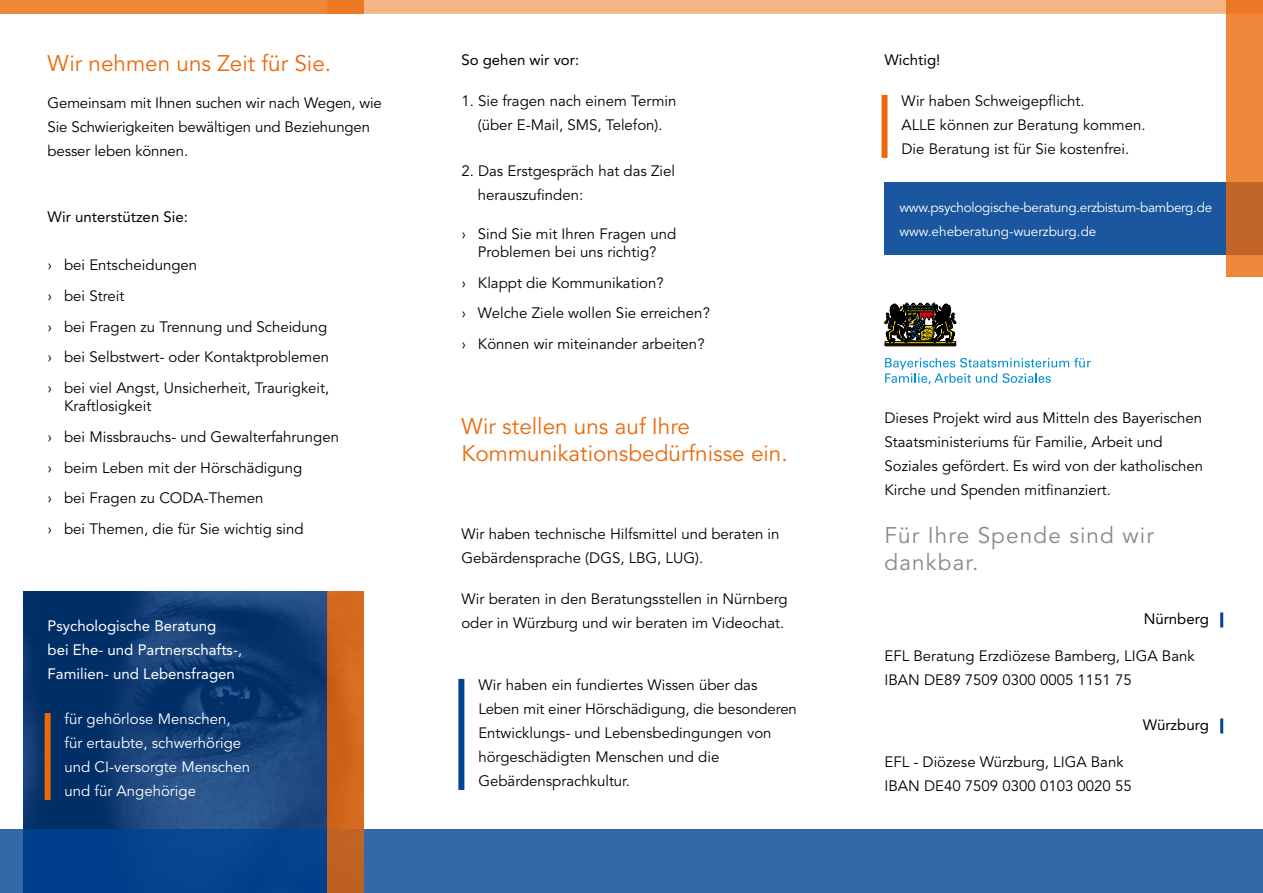
<style>
.page{position:relative;width:1263px;height:893px;background:#fff}
.page>*{position:absolute;margin:0;border:0;box-sizing:border-box;transform-origin:0 0}
.t1{font:22.5px/27px "Avenir LT Std";color:#eb690b}
.t2{font:22.5px/27px "Avenir LT Std";letter-spacing:.05em;color:#87888a}
.t3{font:15px/24px "Avenir LT Std";color:#000}
.t4{font:15px/24px "Avenir LT Std";color:#fff}
.t5{font:15px/24px "Avenir LT Std";color:#fff}
.t6{font:15px "Avenir LT Std";color:#000}
.t7{font:13.5px/24px "Avenir LT Std";letter-spacing:-.02em;color:#fff}
</style>
<div class="page">
<svg style="left:23px;top:591px;width:304px;height:238px;background:#103c74"></svg>
<div style="left:45px;top:713px;width:6px;height:87px;background:#eb690b"></div>
<div style="left:884px;top:183px;width:379px;height:72px;background:#1a579e"></div>
<div style="left:881px;top:95px;width:6px;height:63px;background:#eb690b"></div>
<hr style="left:1220px;top:612px;width:3px;height:15px;background:#004494">
<hr style="left:1220px;top:718px;width:3px;height:15px;background:#004494">
<div style="left:458px;top:679px;width:6px;height:111px;background:#004494"></div>
<svg style="left:0;top:829px;width:1263px;height:64px;background:#275fa2"></svg>
<svg style="left:364px;top:0;width:862px;height:14px;background:#f5b486"></svg>
<svg style="left:1226px;top:0;width:37px;height:277px;background:#e27d34"></svg>
<div style="left:327px;top:591px;width:37px;height:302px;background:linear-gradient(to bottom,#d96a1b,#c3611f)"></div>
<svg style="left:0;top:0;width:364px;height:14px;background:#ee8538"></svg>
<svg style="left:885px;top:358px;width:206px;height:26px"></svg>
<svg style="left:884px;top:303px;width:72px;height:43px;background:#484130"></svg>
<h1 class="t1" style="left:48px;top:50px;width:285px">Wir nehmen uns Zeit für Sie.</h1>
<p class="t3" style="left:48px;top:91px;width:336px">Gemeinsam mit Ihnen suchen wir nach Wegen, wie<br>Sie Schwierigkeiten bewältigen und Beziehungen besser leben können.</p>
<p class="t6" style="left:48px;top:208px;width:142px">Wir unterstützen Sie:</p>
<p class="t3" style="left:48px;top:250px;width:283px;line-height:30.8px">› bei Entscheidungen<br>› bei Streit<br>› bei Fragen zu Trennung und Scheidung › bei Selbstwert- oder Kontaktproblemen › bei viel Angst, Unsicherheit, Traurigkeit,</p>
<p class="t3" style="left:48px;top:391px;width:293px;line-height:30.8px;text-indent:17px">Kraftlosigkeit<br>› bei Missbrauchs- und Gewalterfahrungen › beim Leben mit der Hörschädigung<br>› bei Fragen zu CODA-Themen<br>› bei Themen, die für Sie wichtig sind</p>
<p class="t5" style="left:48px;top:614px;width:196px">Psychologische Beratung<br>bei Ehe- und Partnerschafts-,<br>Familien- und Lebensfragen</p>
<p class="t4" style="left:65px;top:708px;width:187px">für gehörlose Menschen, für ertaubte, schwerhörige und CI-versorgte Menschen und für Angehörige</p>
<p class="t6" style="left:461px;top:51px;width:119px">So gehen wir vor:</p>
<p class="t3" style="left:461px;top:90px;width:217px;text-align:center">1. Sie fragen nach einem Termin (über E-Mail, SMS, Telefon).</p>
<p class="t3" style="left:478px;top:159px;width:199px;text-indent:-16px">2. Das Erstgespräch hat das Ziel herauszufinden:</p>
<p class="t3" style="left:461px;top:225px;width:216px;line-height:18px;text-align:center">› Sind Sie mit Ihren Fragen und<br>Problemen bei uns richtig?</p>
<p class="t3" style="left:461px;top:267px;width:250px;line-height:30.8px">› Klappt die Kommunikation?<br>› Welche Ziele wollen Sie erreichen? › Können wir miteinander arbeiten?</p>
<h1 class="t1" style="left:461px;top:414px;width:328px">Wir stellen uns auf Ihre<br>Kommunikationsbedürfnisse ein.</h1>
<p class="t3" style="left:461px;top:522px;width:320px">Wir haben technische Hilfsmittel und beraten in<br>Gebärdensprache (DGS, LBG, LUG).</p>
<p class="t3" style="left:461px;top:587px;width:328px">Wir beraten in den Beratungsstellen in Nürnberg oder in Würzburg und wir beraten im Videochat.</p>
<p class="t3" style="left:478px;top:673px;width:320px">Wir haben ein fundiertes Wissen über das Leben mit einer Hörschädigung, die besonderen Entwicklungs- und Lebensbedingungen von hörgeschädigten Menschen und die Gebärdensprachkultur.</p>
<p class="t6" style="left:884px;top:51px;width:57px">Wichtig!</p>
<p class="t3" style="left:901px;top:89px;width:245px">Wir haben Schweigepflicht.<br>ALLE können zur Beratung kommen.<br>Die Beratung ist für Sie kostenfrei.</p>
<p class="t7" style="left:899px;top:196px;width:314px">www.psychologische-beratung.erzbistum-bamberg.de www.eheberatung-wuerzburg.de</p>
<p class="t3" style="left:884px;top:406px;width:320px">Dieses Projekt wird aus Mitteln des Bayerischen Staatsministeriums für Familie, Arbeit und Soziales gefördert. Es wird von der katholischen Kirche und Spenden mitfinanziert.</p>
<h1 class="t2" style="left:884px;top:522px;width:271px">Für Ihre Spende sind wir dankbar.</h1>
<p class="t6" style="left:1144px;top:610px;width:67px">Nürnberg</p>
<p class="t3" style="left:884px;top:644px;width:312px">EFL Beratung Erzdiözese Bamberg, LIGA Bank<br>IBAN DE89 7509 0300 0005 1151 75</p>
<p class="t6" style="left:1143px;top:716px;width:68px">Würzburg</p>
<p class="t3" style="left:884px;top:750px;width:249px">EFL - Diözese Würzburg, LIGA Bank<br>IBAN DE40 7509 0300 0103 0020 55</p>
</div>
